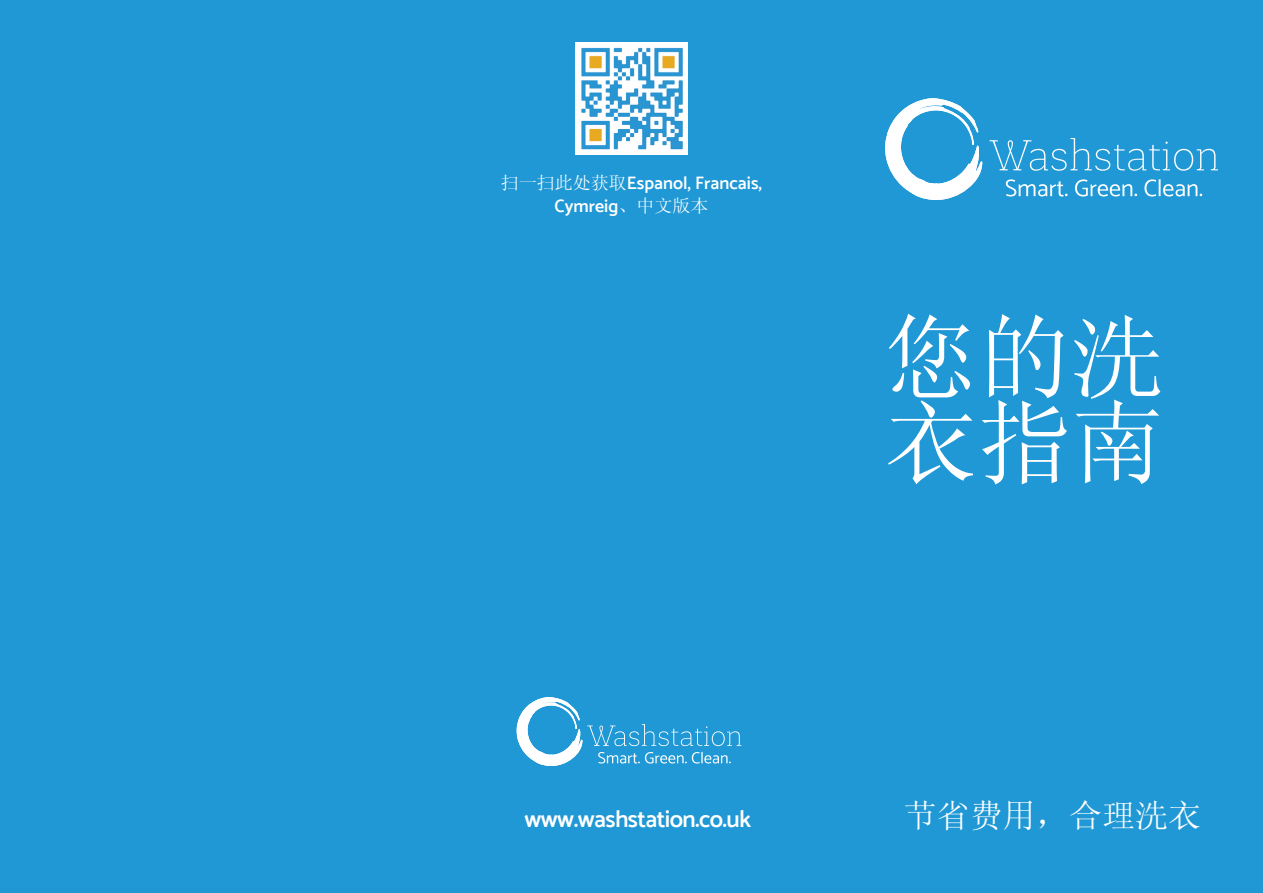
<style>
.page{position:relative;width:1263px;height:893px;background:#1f98d5}
.page>*{position:absolute;margin:0;border:0;box-sizing:border-box;transform-origin:0 0}
.t1{font:93.15px/85.5px "Sim Sun";color:#fff}
.t2{font:33px "Sim Sun";color:#fff}
.t3{font:600 24px "Catamaran";letter-spacing:-.025em;color:#fff}
.t4{font:600 18px/23.1px "Catamaran";color:#fff;text-align:center}
.s1{font-family:"Sim Sun";font-weight:400}
</style>
<div class="page">
<img style="left:575px;top:43px;width:113px;height:112px">
<svg style="left:885px;top:98px;width:98px;height:102px"></svg>
<svg style="left:989px;top:138px;width:229px;height:33px"></svg>
<svg style="left:1006px;top:179px;width:61px;height:18px"></svg>
<svg style="left:1075px;top:179px;width:62px;height:18px"></svg>
<svg style="left:1144px;top:179px;width:58px;height:18px"></svg>
<svg style="left:516px;top:697px;width:225px;height:69px"></svg>
<p class="t4" style="left:501px;top:171px;width:263px"><span class="s1">扫一扫此处获取</span>Espanol, Francais,<br>Cymreig<span class="s1">、中文版本</span></p>
<h1 class="t1" style="left:884px;top:314px;width:281px">您的洗衣指南</h1>
<h3 class="t3" style="left:524px;top:805px;width:228px">www.washstation.co.uk</h3>
<h2 class="t2" style="left:904px;top:799px;width:298px">节省费用，合理洗衣</h2>
</div>
